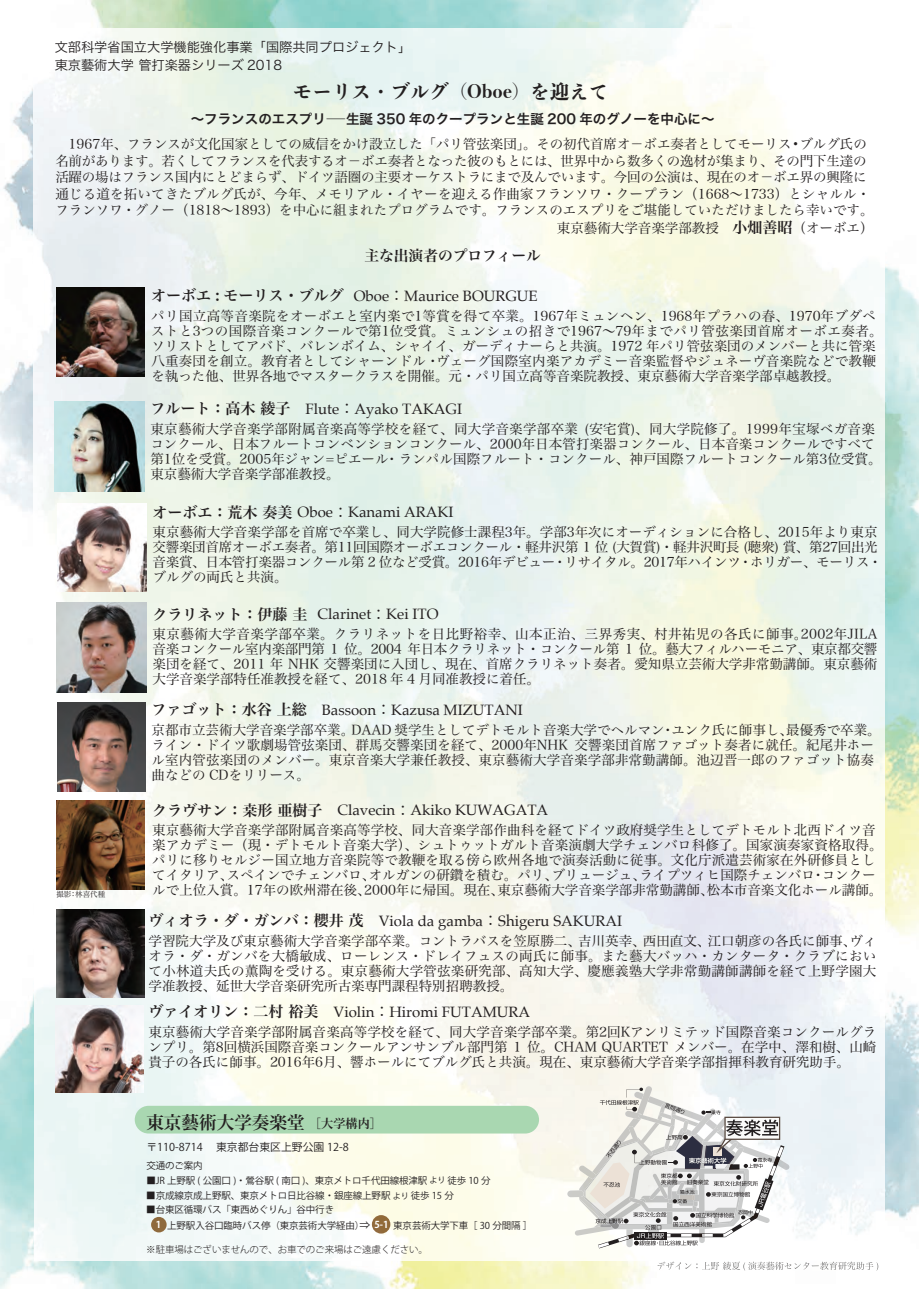
<style>
.page{position:relative;width:919px;height:1289px;background:#fff}
.page>*{position:absolute;margin:0;border:0;box-sizing:border-box;transform-origin:0 0}
.t1{font:800 19.5px "Yu Min";color:#231f20}
.t2{font:700 17.55px "Koz Min Pro";color:#231f20}
.t3{font:15px "Palatino";color:#231f20}
.t4{font:14.7px "Hira Min Pro W6";color:#231f20}
.t5{font:13.5px/15px "Hira Min Pro W3";color:#231f20}
.t6{font:13.5px/15px "Hira Min Pro W3";letter-spacing:.02em;color:#231f20}
.t7{font:13.5px/15px "Hira Min Pro W3";letter-spacing:-.02em;color:#231f20}
.t8{font:13.5px "Hira Kaku Pro W6";color:#231f20}
.t9{font:13.2px/17.5px "Hira Kaku Pro W3";color:#231f20}
.t10{font:10.8px "Koz Go Pro";color:#231f20}
.t11{font:9.45px/15.6px "Koz Go Pro";letter-spacing:-.01em;color:#231f20}
.t12{font:300 9.45px "Koz Go Pro";letter-spacing:-.01em;color:#231f20}
.t13{font:700 9.45px "Koz Go Pro";color:#fff}
.t14{font:7.5px "Hira Min Pro W3";color:#231f20}
.s1{font-size:18px}
.s2{font-family:"Hira Min Pro W6";font-size:15px}
.s3{font-family:"Hira Min Pro W6"}
.s4{font-family:"Koz Go Pr 6 N"}
.s5{font-size:12.15px}
.s6{font-size:8.1px}
.s7{font-size:10.8px}
</style>
<div class="page">
<img style="left:0;top:0;width:918px;height:1288px">
<img style="left:34px;top:28px;width:637px;height:642px">
<img style="left:671px;top:28px;width:213px;height:1125px">
<img style="left:34px;top:670px;width:584px;height:590px">
<img style="left:618px;top:670px;width:54px;height:417px">
<img style="left:726px;top:1153px;width:158px;height:107px">
<img style="left:618px;top:1248px;width:108px;height:12px">
<img style="left:784px;top:1091px;width:5px;height:78px">
<img style="left:579px;top:1086px;width:73px;height:79px">
<img style="left:584px;top:1148px;width:6px;height:17px">
<img style="left:567px;top:1190px;width:7px;height:7px">
<img style="left:578px;top:1165px;width:12px;height:3px">
<img style="left:574px;top:1168px;width:16px;height:74px">
<svg style="left:590px;top:1087px;width:194px;height:161px"></svg>
<img style="left:58px;top:503px;width:89px;height:89px">
<img style="left:55px;top:401px;width:90px;height:90px">
<img style="left:55px;top:1005px;width:88px;height:87px">
<img style="left:57px;top:702px;width:89px;height:89px">
<img style="left:56px;top:909px;width:89px;height:88px">
<img style="left:56px;top:602px;width:90px;height:90px">
<img style="left:56px;top:800px;width:89px;height:89px">
<div style="left:135px;top:1105px;width:404px;height:28px;background:#a9d7b1;border-radius:14px"></div>
<img style="left:151px;top:1216px;width:16px;height:16px;border-radius:8px">
<img style="left:372px;top:1214px;width:18px;height:19px;border-radius:9px">
<img style="left:56px;top:287px;width:89px;height:89px">
<img style="left:657px;top:1261px;width:221px;height:9px">
<p class="t9" style="left:55px;top:37px;width:364px">文部科学省国立大学機能強化事業「国際共同プロジェクト」　東京藝術大学 管打楽器シリーズ 2018</p>
<h1 class="t1" style="left:293px;top:77px;width:317px">モーリス・ブルグ<span class="s1">（Oboe）</span>を迎えて</h1>
<p class="t8" style="left:191px;top:107px;width:525px">～フランスのエスプリ―生誕 350 年のクープランと生誕 200 年のグノーを中心に～</p>
<p class="t5" style="left:55px;top:135px;width:819px;line-height:16.5px">　1967年、フランスが文化国家としての威信をかけ設立した「パリ管弦楽団」。その初代首席オ－ボエ奏者としてモーリス•ブルグ氏の名前があります。若くしてフランスを代表するオ－ボエ奏者となった彼のもとには、世界中から数多くの逸材が集まり、その門下生達の活躍の場はフランス国内にとどまらず、ドイツ語圏の主要オーケストラにまで及んでいます。今回の公演は、現在のオ－ボエ界の興隆に通じる道を拓いてきたブルグ氏が、今年、メモリアル・イヤーを迎える作曲家フランソワ・クープラン（1668～1733）とシャルル・フランソワ・グノー（1818～1893）を中心に組まれたプログラムです。フランスのエスプリをご堪能していただけましたら幸いです。</p>
<p class="t5" style="left:557px;top:219px;width:318px">東京藝術大学音楽学部教授　<span class="s2">小畑善昭</span>（オーボエ）</p>
<p class="t4" style="left:364px;top:242px;width:178px">主な出演者のプロフィール</p>
<p class="t3" style="left:151px;top:283px;width:388px"><span class="s3">オーボエ : モーリス・ブルグ</span> Oboe<span class="s4">：</span>Maurice BOURGUE</p>
<p class="t6" style="left:151px;top:307px;width:732px">パリ国立高等音楽院をオーボエと室内楽で1等賞を得て卒業。1967年ミュンヘン、1968年プラハの春、1970年ブダペストと3つの国際音楽コンクールで第1位受賞。ミュンシュの招きで1967～79年までパリ管弦楽団首席オーボエ奏者。ソリストとしてアバド、バレンボイム、シャイイ、ガーディナーらと共演。1972 年パリ管弦楽団のメンバーと共に管楽八重奏団を創立。教育者としてシャーンドル・ヴェーグ国際室内楽アカデミー音楽監督やジュネーヴ音楽院などで教鞭を執った他、世界各地でマスタークラスを開催。元・パリ国立高等音楽院教授、東京藝術大学音楽学部卓越教授。</p>
<p class="t3" style="left:150px;top:396px;width:313px"><span class="s3">フルート：高木 綾子</span> Flute<span class="s4">：</span>Ayako TAKAGI</p>
<p class="t5" style="left:150px;top:420px;width:732px">東京藝術大学音楽学部附属音楽高等学校を経て、同大学音楽学部卒業 (安宅賞)、同大学院修了。1999年宝塚ベガ音楽コンクール、日本フルートコンベンションコンクール、2000年日本管打楽器コンクール、日本音楽コンクールですべて第1位を受賞。2005年ジャン=ピエール・ランパル国際フルート・コンクール、神戸国際フルートコンクール第3位受賞。東京藝術大学音楽学部准教授。</p>
<p class="t14" style="left:56px;top:887px;width:50px">撮影：林喜代種</p>
<p class="t3" style="left:152px;top:499px;width:302px"><span class="s3">オーボエ：荒木 奏美</span> Oboe<span class="s4">：</span>Kanami ARAKI</p>
<p class="t7" style="left:152px;top:523px;width:730px">東京藝術大学音楽学部を首席で卒業し、同大学院修士課程3年。学部3年次にオーディションに合格し、2015年より東京交響楽団首席オーボエ奏者。第11回国際オーボエコンクール・軽井沢第 1 位 (大賀賞)・軽井沢町長 (聴衆) 賞、第27回出光音楽賞、日本管打楽器コンクール第 2 位など受賞。2016年デビュー・リサイタル。2017年ハインツ・ホリガー、モーリス・ブルグの両氏と共演。</p>
<p class="t3" style="left:152px;top:601px;width:287px"><span class="s3">クラリネット：伊藤 圭</span> Clarinet<span class="s4">：</span>Kei ITO</p>
<p class="t5" style="left:152px;top:625px;width:726px;text-align:justify">東京藝術大学音楽学部卒業。クラリネットを日比野裕幸、山本正治、三界秀実、村井祐児の各氏に師事。2002年JILA音楽コンクール室内楽部門第 1 位。2004 年日本クラリネット・コンクール第 1 位。藝大フィルハーモニア、東京都交響楽団を経て、2011 年 NHK 交響楽団に入団し、現在、首席クラリネット奏者。愛知県立芸術大学非常勤講師。東京藝術大学音楽学部特任准教授を経て、2018 年 4 月同准教授に着任。</p>
<p class="t3" style="left:152px;top:697px;width:373px"><span class="s3">ファゴット：水谷 上総</span> Bassoon<span class="s4">：</span>Kazusa MIZUTANI</p>
<p class="t5" style="left:152px;top:720px;width:730px">京都市立芸術大学音楽学部卒業。DAAD 奨学生としてデトモルト音楽大学でヘルマン・ユンク氏に師事し、最優秀で卒業。ライン・ドイツ歌劇場管弦楽団、群馬交響楽団を経て、2000年NHK 交響楽団首席ファゴット奏者に就任。紀尾井ホール室内管弦楽団のメンバー。東京音楽大学兼任教授、東京藝術大学音楽学部非常勤講師。池辺晋一郎のファゴット協奏曲などの CDをリリース。</p>
<p class="t3" style="left:152px;top:797px;width:397px"><span class="s3">クラヴサン：桒形 亜樹子</span> Clavecin<span class="s4">：</span>Akiko KUWAGATA</p>
<p class="t5" style="left:152px;top:821px;width:731px">東京藝術大学音楽学部附属音楽高等学校、同大音楽学部作曲科を経てドイツ政府奨学生としてデトモルト北西ドイツ音楽アカデミー（現・デトモルト音楽大学）、シュトゥットガルト音楽演劇大学チェンバロ科修了。国家演奏家資格取得。パリに移りセルジー国立地方音楽院等で教鞭を取る傍ら欧州各地で演奏活動に従事。文化庁派遣芸術家在外研修員としてイタリア、スペインでチェンバロ、オルガンの研鑽を積む。パリ、ブリュージュ、ライプツィヒ国際チェンバロ・コンクールで上位入賞。17年の欧州滞在後、2000年に帰国。現在、東京藝術大学音楽学部非常勤講師、松本市音楽文化ホール講師。</p>
<p class="t3" style="left:149px;top:908px;width:475px"><span class="s3">ヴィオラ・ダ・ガンバ：櫻井 茂</span> Viola da gamba<span class="s4">：</span>Shigeru SAKURAI</p>
<p class="t5" style="left:149px;top:931px;width:729px;text-align:justify">学習院大学及び東京藝術大学音楽学部卒業。コントラバスを笠原勝二、吉川英幸、西田直文、江口朝彦の各氏に師事、ヴィオラ・ダ・ガンバを大橋敏成、ローレンス・ドレイフュスの両氏に師事。また藝大バッハ・カンタータ・クラブにおいて小林道夫氏の薫陶を受ける。東京藝術大学管弦楽研究部、高知大学、慶應義塾大学非常勤講師講師を経て上野学園大学准教授、延世大学音楽研究所古楽専門課程特別招聘教授。</p>
<p class="t3" style="left:148px;top:999px;width:383px"><span class="s3">ヴァイオリン：二村 裕美</span> Violin<span class="s4">：</span>Hiromi FUTAMURA</p>
<p class="t5" style="left:148px;top:1022px;width:729px;text-align:justify">東京藝術大学音楽学部附属音楽高等学校を経て、同大学音楽学部卒業。第2回Kアンリミテッド国際音楽コンクールグランプリ。第8回横浜国際音楽コンクールアンサンブル部門第 1 位。CHAM QUARTET メンバー。在学中、澤和樹、山崎貴子の各氏に師事。2016年6月、響ホールにてブルグ氏と共演。現在、東京藝術大学音楽学部指揮科教育研究助手。</p>
<p class="t2" style="left:146px;top:1109px;width:237px">東京藝術大学奏楽堂 <span class="s5">［大学構内］</span></p>
<p class="t10" style="left:146px;top:1139px;width:204px">〒110-8714　 東京都台東区上野公園 12-8</p>
<p class="t11" style="left:146px;top:1157px;width:58px">交通のご案内</p>
<p class="t11" style="left:146px;top:1172px;width:346px">■JR 上野駅 ( 公園口 )・鶯谷駅 ( 南口 )、東京メトロ千代田線根津駅 <span class="s6">より</span> 徒歩 10 分</p>
<p class="t11" style="left:146px;top:1188px;width:309px">■京成線京成上野駅、東京メトロ日比谷線・銀座線上野駅<span class="s6">より</span> 徒歩 15 分</p>
<p class="t11" style="left:146px;top:1202px;width:387px">■台東区循環バス「東西めぐりん」谷中行き<br>　 　上野駅入谷口臨時バス停（東京芸術大学経由）<span class="s7">⇒　</span> 東京芸術大学下車［ 30 分間隔 ］</p>
<p class="t12" style="left:146px;top:1242px;width:283px">※駐車場はございませんので、お車でのご来場はご遠慮ください。</p>
<p class="t13" style="left:156px;top:1218px;width:7px">1</p>
<p class="t13" style="left:374px;top:1218px;width:16px">5-1</p>
</div>
